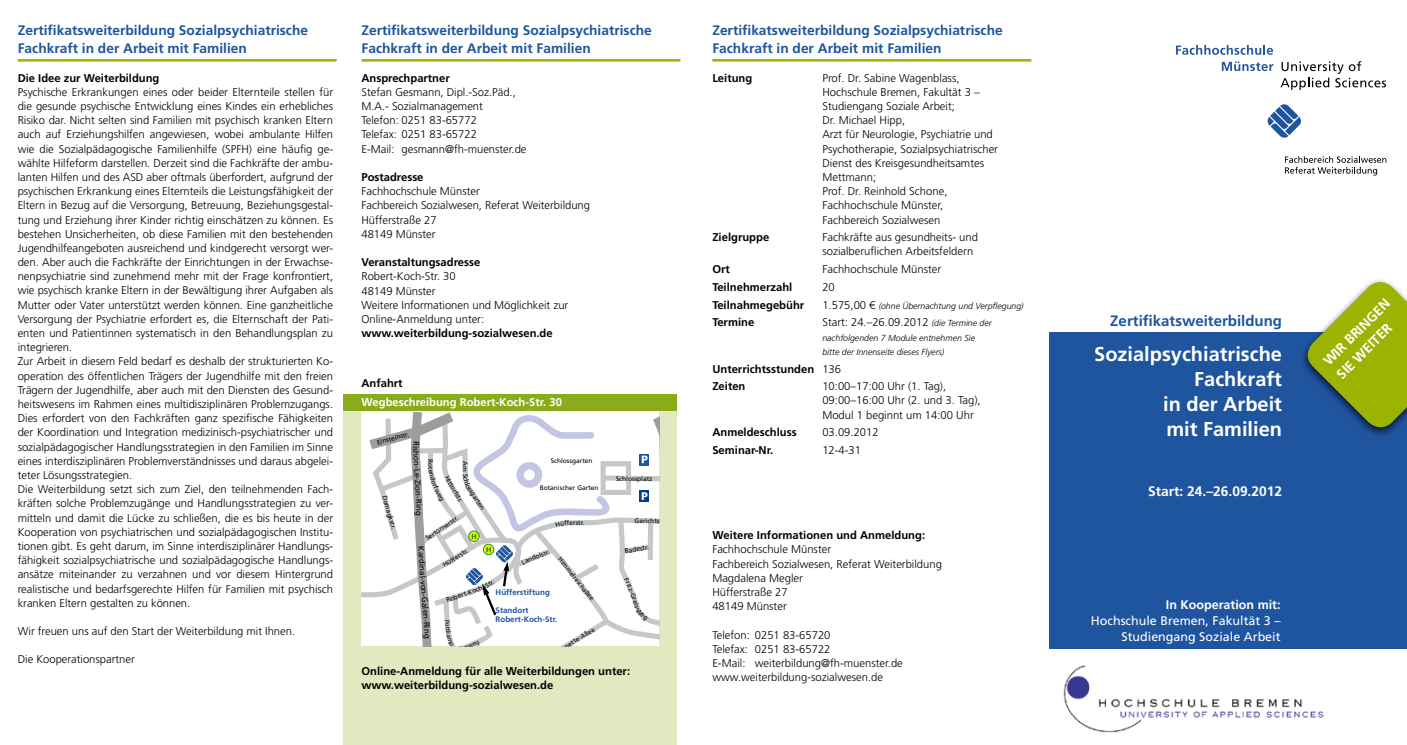
<style>
.page{position:relative;width:1407px;height:745px;background:#fff}
.page>*{position:absolute;margin:0;border:0;box-sizing:border-box;transform-origin:0 0}
.t1{font:700 20px/25px "Frutiger LT Std";color:#fff;text-align:right}
.t2{font:700 15px "Frutiger LT Std";color:#1f549e}
.t3{font:700 13.75px/17.5px "Frutiger LT Std";color:#1f549e}
.t4{font:700 13.75px/18.8px "Frutiger LT Std";color:#fff}
.t5{font:12.5px/16.2px "Frutiger LT Std";color:#fff;text-align:right}
.t6{font:700 12.5px "Frutiger LT Std";color:#fff}
.t7{font:300 11.25px/14.1px "Frutiger LT Std";color:#000}
.t8{font:700 11.25px/17.8px "Frutiger LT Std";color:#000}
.t9{font:700 11.25px "Frutiger LT Std";color:#fff}
.t10{font:italic 300 8.75px/14.1px "Frutiger LT Std";color:#000}
.t11{font:700 8px/17.5px "Frutiger LT Std";color:#1f549e}
.t12{font:8px "Frutiger LT Std";color:#000}
.t13{font:6.62px "Frutiger LT Std";color:#000}
.t14{font:6.62px "Myriad Pro";color:#000}
.s1{font-style:normal;font-size:11.25px}
.s2{font-style:italic;font-size:8.75px}
.s3{font-weight:300}
</style>
<div class="page">
<div style="left:1049px;top:332px;width:357px;height:412px;background:#1f549e"></div>
<div style="left:1046px;top:649px;width:360px;height:95px;background:#fff"></div>
<hr style="left:712px;top:59px;width:319px;height:2px;background:#9bb402">
<hr style="left:18px;top:59px;width:319px;height:2px;background:#9bb402">
<hr style="left:361px;top:59px;width:319px;height:2px;background:#9bb402">
<div style="left:1300px;top:277px;width:106px;height:180px;background:#1f549e"></div>
<svg style="left:1301px;top:277px;width:105px;height:156px"></svg>
<img style="left:1063px;top:665px;width:261px;height:66px">
<svg style="left:1222px;top:61px;width:51px;height:10px"></svg>
<svg style="left:1176px;top:45px;width:97px;height:10px"></svg>
<svg style="left:1280px;top:61px;width:106px;height:29px"></svg>
<svg style="left:1267px;top:104px;width:34px;height:34px"></svg>
<svg style="left:1285px;top:156px;width:101px;height:19px"></svg>
<div style="left:344px;top:411px;width:333px;height:333px;background:#e2e8c0"></div>
<div style="left:344px;top:393px;width:333px;height:17px;background:#8aac1b"></div>
<svg style="left:361px;top:411px;width:299px;height:236px;background:#eeeff0"></svg>
<p class="t3" style="left:18px;top:22px;width:292px">Zertifikatsweiterbildung Sozialpsychiatrische<br>Fachkraft in der Arbeit mit Familien</p>
<p class="t3" style="left:361px;top:22px;width:292px">Zertifikatsweiterbildung Sozialpsychiatrische<br>Fachkraft in der Arbeit mit Familien</p>
<p class="t8" style="left:18px;top:69px;width:143px">Die Idee zur Weiterbildung</p>
<p class="t7" style="left:18px;top:85px;width:317px">Psychische Erkrankungen eines oder beider Elternteile stellen für die gesunde psychische Entwicklung eines Kindes ein erhebliches Risiko dar. Nicht selten sind Familien mit psychisch kranken Eltern auch auf Erziehungshilfen angewiesen, wobei ambulante Hilfen wie die Sozialpädagogische Familienhilfe (SPFH) eine häufig ge&shy;wählte Hilfeform darstellen. Derzeit sind die Fachkräfte der ambu&shy;lanten Hilfen und des ASD aber oftmals überfordert, aufgrund der psychischen Erkrankung eines Elternteils die Leistungsfähigkeit der Eltern in Bezug auf die Versorgung, Betreuung, Beziehungsgestal&shy;tung und Erziehung ihrer Kinder richtig einschätzen zu können. Es bestehen Unsicherheiten, ob diese Familien mit den bestehenden Jugendhilfeangeboten ausreichend und kindgerecht versorgt wer&shy;den. Aber auch die Fachkräfte der Einrichtungen in der Erwachse&shy;nenpsychiatrie sind zunehmend mehr mit der Frage konfrontiert, wie psychisch kranke Eltern in der Bewältigung ihrer Aufgaben als Mutter oder Vater unterstützt werden können. Eine ganzheitliche Versorgung der Psychiatrie erfordert es, die Elternschaft der Pati&shy;enten und Patientinnen systematisch in den Behandlungsplan zu integrieren.<br>Zur Arbeit in diesem Feld bedarf es deshalb der strukturierten Ko&shy;operation des öffentlichen Trägers der Jugendhilfe mit den freien Trägern der Jugendhilfe, aber auch mit den Diensten des Gesund&shy;heitswesens im Rahmen eines multidisziplinären Problemzugangs.<br>Dies erfordert von den Fachkräften ganz spezifische Fähigkeiten der Koordination und Integration medizinisch-psychiatrischer und sozialpädagogischer Handlungsstrategien in den Familien im Sinne eines interdisziplinären Problemverständnisses und daraus abgelei&shy;teter Lösungsstrategien.<br>Die Weiterbildung setzt sich zum Ziel, den teilnehmenden Fach&shy;kräften solche Problemzugänge und Handlungsstrategien zu ver&shy;mitteln und damit die Lücke zu schließen, die es bis heute in der Kooperation von psychiatrischen und sozialpädagogischen Institu&shy;tionen gibt. Es geht darum, im Sinne interdisziplinärer Handlungs&shy;fähigkeit sozialpsychiatrische und sozialpädagogische Handlungs&shy;ansätze miteinander zu verzahnen und vor diesem Hintergrund realistische und bedarfsgerechte Hilfen für Familien mit psychisch kranken Eltern gestalten zu können.</p>
<p class="t7" style="left:18px;top:624px;width:279px">Wir freuen uns auf den Start der Weiterbildung mit Ihnen.</p>
<p class="t7" style="left:18px;top:652px;width:119px">Die Kooperationspartner</p>
<p class="t8" style="left:361px;top:69px;width:90px">Ansprechpartner</p>
<p class="t7" style="left:361px;top:85px;width:167px">Stefan Gesmann, Dipl.-Soz.Päd.,<br>M.A.- Sozialmanagement<br>Telefon: 0251 83-65772<br>Telefax: 0251 83-65722<br>E-Mail: gesmann@fh-muenster.de</p>
<p class="t8" style="left:361px;top:168px;width:64px">Postadresse</p>
<p class="t7" style="left:361px;top:184px;width:230px">Fachhochschule Münster<br>Fachbereich Sozialwesen, Referat Weiterbildung<br>Hüfferstraße 27<br>48149 Münster</p>
<p class="t8" style="left:361px;top:253px;width:120px">Veranstaltungsadresse</p>
<p class="t7" style="left:361px;top:269px;width:208px">Robert-Koch-Str. 30<br>48149 Münster<br>Weitere Informationen und Möglichkeit zur<br>Online-Anmeldung unter:</p>
<p class="t8" style="left:361px;top:324px;width:193px">www.weiterbildung-sozialwesen.de</p>
<p class="t8" style="left:361px;top:374px;width:43px">Anfahrt</p>
<p class="t9" style="left:361px;top:395px;width:202px">Wegbeschreibung Robert-Koch-Str. 30</p>
<p class="t13" style="left:376px;top:438px;width:35px;rotate:-15deg">Einsteinstr.</p>
<p class="t12" style="left:421px;top:447px;width:5px;rotate:90deg">s</p>
<p class="t12" style="left:421px;top:465px;width:52px;rotate:87deg">-Le-Zion-Ring</p>
<p class="t12" style="left:426px;top:545px;width:31px;rotate:87deg">Kardina</p>
<p class="t12" style="left:427px;top:574px;width:45px;rotate:85deg">l-von-Galen</p>
<p class="t12" style="left:431px;top:618px;width:21px;rotate:87deg">-Ring</p>
<p class="t13" style="left:551px;top:456px;width:43px">Schlossgarten</p>
<p class="t13" style="left:434px;top:459px;width:6px;rotate:90deg">R</p>
<p class="t13" style="left:616px;top:474px;width:38px">Schlossplatz</p>
<p class="t13" style="left:453px;top:479px;width:25px;rotate:59deg">ttorfstr.</p>
<p class="t13" style="left:472px;top:485px;width:27px;rotate:56deg">ssgarten</p>
<p class="t13" style="left:540px;top:483px;width:60px">Botanischer Garten</p>
<p class="t13" style="left:390px;top:502px;width:28px;rotate:74deg">magkstr.</p>
<p class="t13" style="left:424px;top:535px;width:39px;rotate:-34deg">Sertürnerstr.</p>
<p class="t13" style="left:581px;top:518px;width:5px">r.</p>
<p class="t13" style="left:635px;top:516px;width:26px;rotate:2deg">Gerichts</p>
<p class="t13" style="left:624px;top:547px;width:26px;rotate:-10deg">Badestr.</p>
<p class="t13" style="left:458px;top:551px;width:10px;rotate:-32deg">str.</p>
<p class="t13" style="left:520px;top:558px;width:31px;rotate:-22deg">Landoistr.</p>
<p class="t13" style="left:562px;top:555px;width:55px;rotate:51deg">Himmelreichallee</p>
<p class="t13" style="left:631px;top:579px;width:12px;rotate:65deg">ritz</p>
<p class="t13" style="left:636px;top:591px;width:19px;rotate:71deg">Greis-</p>
<p class="t11" style="left:495px;top:583px;width:56px">Hüfferstiftung<br>Standort</p>
<p class="t11" style="left:495px;top:610px;width:63px">Robert-Koch-Str.</p>
<p class="t14" style="left:451px;top:622px;width:13px;rotate:83deg">ottk</p>
<p class="t13" style="left:555px;top:647px;width:45px;rotate:-31deg">Annette-Allee</p>
<p class="t8" style="left:361px;top:663px;width:270px;line-height:13.8px">Online-Anmeldung für alle Weiterbildungen unter: www.weiterbildung-sozialwesen.de</p>
<p class="t3" style="left:712px;top:22px;width:292px">Zertifikatsweiterbildung Sozialpsychiatrische<br>Fachkraft in der Arbeit mit Familien</p>
<p class="t8" style="left:712px;top:69px;width:42px">Leitung</p>
<p class="t7" style="left:822px;top:71px;width:177px">Prof. Dr. Sabine Wagenblass,<br>Hochschule Bremen, Fakultät 3 –<br>Studiengang Soziale Arbeit;<br>Dr. Michael Hipp,<br>Arzt für Neurologie, Psychiatrie und<br>Psychotherapie, Sozialpsychiatrischer<br>Dienst des Kreisgesundheitsamtes<br>Mettmann;<br>Prof. Dr. Reinhold Schone,<br>Fachhochschule Münster,<br>Fachbereich Sozialwesen</p>
<p class="t8" style="left:712px;top:228px;width:58px">Zielgruppe</p>
<p class="t7" style="left:822px;top:230px;width:157px">Fachkräfte aus gesundheits- und sozialberuflichen Arbeitsfeldern</p>
<p class="t8" style="left:712px;top:260px;width:19px">Ort</p>
<p class="t7" style="left:822px;top:262px;width:120px">Fachhochschule Münster</p>
<p class="t8" style="left:712px;top:278px;width:82px">Teilnehmerzahl</p>
<p class="t7" style="left:822px;top:280px;width:14px">20</p>
<p class="t8" style="left:712px;top:296px;width:93px">Teilnahmegebühr</p>
<p class="t10" style="left:822px;top:298px;width:203px"><span class="s1">1.575,00 €</span> (ohne Übernachtung und Verpflegung)</p>
<p class="t8" style="left:712px;top:313px;width:43px">Termine</p>
<p class="t7" style="left:822px;top:315px;width:171px">Start: 24.–26.09.2012 <span class="s2">(die Termine der</span></p>
<p class="t10" style="left:822px;top:330px;width:154px">nachfolgenden 7 Module entnehmen Sie bitte der Innenseite dieses Flyers)</p>
<p class="t8" style="left:712px;top:359px;width:130px">Unterrichtsstunden <span class="s3">136<br></span>Zeiten</p>
<p class="t7" style="left:822px;top:379px;width:160px">10:00–17:00 Uhr (1. Tag),<br>09:00–16:00 Uhr (2. und 3. Tag),<br>Modul 1 beginnt um 14:00 Uhr</p>
<p class="t8" style="left:712px;top:423px;width:86px">Anmeldeschluss</p>
<p class="t7" style="left:822px;top:425px;width:58px">03.09.2012</p>
<p class="t8" style="left:712px;top:441px;width:62px">Seminar-Nr.</p>
<p class="t7" style="left:822px;top:443px;width:40px">12-4-31</p>
<p class="t8" style="left:712px;top:526px;width:214px">Weitere Informationen und Anmeldung:</p>
<p class="t7" style="left:712px;top:542px;width:231px">Fachhochschule Münster<br>Fachbereich Sozialwesen, Referat Weiterbildung<br>Magdalena Megler<br>Hüfferstraße 27<br>48149 Münster</p>
<p class="t7" style="left:712px;top:627px;width:192px">Telefon: 0251 83-65720<br>Telefax: 0251 83-65722<br>E-Mail: weiterbildung@fh-muenster.de www.weiterbildung-sozialwesen.de</p>
<h2 class="t2" style="left:1110px;top:312px;width:173px">Zertifikatsweiterbildung</h2>
<h1 class="t1" style="left:1094px;top:341px;width:189px">Sozialpsychiatrische<br>Fachkraft<br>in der Arbeit<br>mit Familien</h1>
<p class="t4" style="left:1148px;top:482px;width:135px">Start: 24.–26.09.2012</p>
<p class="t4" style="left:1319px;top:356px;width:89px;rotate:-45deg">WIR BRINGEN<br>SIE WEITER</p>
<p class="t6" style="left:1166px;top:597px;width:116px">In Kooperation mit:</p>
<p class="t5" style="left:1091px;top:612px;width:191px">Hochschule Bremen, Fakultät 3 –<br>Studiengang Soziale Arbeit</p>
</div>
